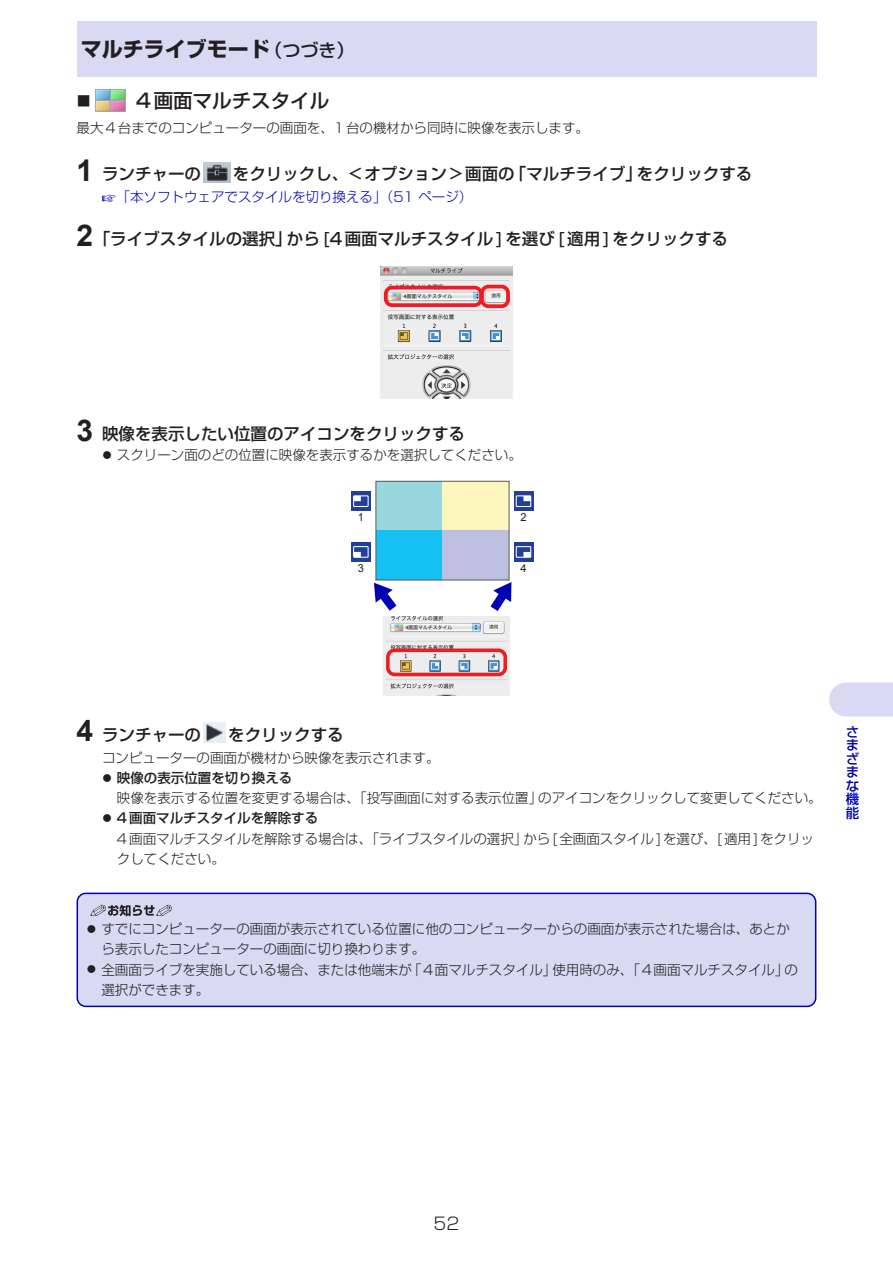
<style>
.page{position:relative;width:893px;height:1263px;background:#fff}
.page>*{position:absolute;margin:0;border:0;box-sizing:border-box;transform-origin:0 0}
.t1{font:700 21px "Shin Go Pro";color:#231f20}
.t2{font:500 19.5px "Shin Go Pro";color:#231f20}
.t3{font:300 16.95px "Shin Go Pro";color:#231f20}
.t4{font:500 16.5px "Shin Go Pro";color:#231f20}
.t5{font:300 13.5px/20.2px "Shin Go Pro";color:#231f20}
.t6{font:500 13.5px "Shin Go Pro";color:#231f20}
.t7{font:300 13.5px "Shin Go Pro";color:#0000b4}
.t8{font:500 13.5px/13.5px "Shin Go Pro";color:#0000b4;text-align:justify}
.t9{font:11.1px "Arial";color:#231f20}
.s1{font-weight:500;font-size:18px}
.s2{font-family:"Arial";font-weight:700;font-size:30px}
</style>
<div class="page">
<svg style="left:829px;top:682px;width:64px;height:34px;background:#dbdbf4"></svg>
<div style="left:77px;top:21px;width:739px;height:56px;background:#d9d9f4"></div>
<img style="left:96px;top:89px;width:29px;height:23px">
<img style="left:204px;top:163px;width:26px;height:19px">
<img style="left:381px;top:266px;width:131px;height:132px">
<div style="left:384px;top:286px;width:99px;height:21px;border:4px solid #ee1d23;border-radius:6px"></div>
<div style="left:480px;top:285px;width:30px;height:23px;border:4px solid #ee1d23;border-radius:6px"></div>
<svg style="left:374px;top:583px;width:22px;height:28px"></svg>
<svg style="left:490px;top:582px;width:21px;height:29px"></svg>
<div style="left:351px;top:492px;width:19px;height:19px;background:#223f99"></div>
<div style="left:353px;top:495px;width:16px;height:12px;border:1px solid #fff"></div>
<svg style="left:354px;top:496px;width:7px;height:5px"></svg>
<div style="left:351px;top:542px;width:19px;height:19px;background:#223f99"></div>
<div style="left:353px;top:546px;width:16px;height:12px;border:1px solid #fff"></div>
<svg style="left:354px;top:552px;width:7px;height:5px"></svg>
<svg style="left:514px;top:492px;width:19px;height:19px"></svg>
<div style="left:516px;top:495px;width:15px;height:12px;border:1px solid #fff"></div>
<svg style="left:523px;top:496px;width:8px;height:5px"></svg>
<div style="left:514px;top:542px;width:19px;height:19px;background:#223f99"></div>
<div style="left:516px;top:546px;width:15px;height:12px;border:1px solid #fff"></div>
<svg style="left:523px;top:552px;width:8px;height:5px"></svg>
<div style="left:376px;top:481px;width:66px;height:50px;background:#98d7de"></div>
<div style="left:442px;top:481px;width:67px;height:50px;background:#fcf7bf"></div>
<div style="left:376px;top:531px;width:66px;height:49px;background:#15c0f2"></div>
<div style="left:442px;top:531px;width:67px;height:49px;background:#bcbfdf"></div>
<img style="left:383px;top:617px;width:127px;height:78px">
<div style="left:386px;top:648px;width:121px;height:28px;border:4px solid #ee1d23;border-radius:7px"></div>
<img style="left:203px;top:722px;width:23px;height:20px">
<div style="left:77px;top:893px;width:739px;height:113px;background:#d9d9f4;border-radius:9px"></div>
<svg style="left:90px;top:905px;width:82px;height:11px"></svg>
<div style="left:77px;top:893px;width:739px;height:114px;border:2px solid #0000b4;border-radius:9px"></div>
<h1 class="t1" style="left:81px;top:32px;width:275px">マルチライブモード<span class="s1">（つづき）</span></h1>
<h2 class="t2" style="left:136px;top:85px;width:195px">4画面マルチスタイル</h2>
<p class="t5" style="left:77px;top:116px;width:514px">最大4台までのコンピューターの画面を、1台の機材から同時に映像を表示します。</p>
<p class="t4" style="left:77px;top:160px;width:126px"><span class="s2">1</span> ランチャーの</p>
<p class="t4" style="left:233px;top:160px;width:521px">をクリックし、&lt;オプション&gt;画面の「マルチライブ」をクリックする</p>
<p class="t7" style="left:117px;top:186px;width:357px">「本ソフトウェアでスタイルを切り換える」（51 ページ）</p>
<p class="t4" style="left:77px;top:225px;width:653px"><span class="s2">2</span>「ライブスタイルの選択」から[4画面マルチスタイル]を選び[適用]をクリックする</p>
<p class="t4" style="left:77px;top:420px;width:390px"><span class="s2">3</span> 映像を表示したい位置のアイコンをクリックする</p>
<p class="t5" style="left:117px;top:443px;width:407px">スクリーン面のどの位置に映像を表示するかを選択してください。</p>
<p class="t9" style="left:358px;top:510px;width:8px">1</p>
<p class="t9" style="left:358px;top:560px;width:8px">3</p>
<p class="t9" style="left:520px;top:510px;width:8px">2</p>
<p class="t9" style="left:520px;top:560px;width:8px">4</p>
<p class="t4" style="left:77px;top:721px;width:126px"><span class="s2">4</span> ランチャーの</p>
<p class="t4" style="left:228px;top:721px;width:117px">をクリックする</p>
<p class="t5" style="left:102px;top:746px;width:339px">コンピューターの画面が機材から映像を表示されます。</p>
<p class="t6" style="left:117px;top:767px;width:177px">映像の表示位置を切り換える</p>
<p class="t5" style="left:117px;top:786px;width:706px">映像を表示する位置を変更する場合は、「投写画面に対する表示位置」のアイコンをクリックして変更してください。</p>
<p class="t6" style="left:117px;top:807px;width:203px">4画面マルチスタイルを解除する</p>
<p class="t5" style="left:117px;top:827px;width:699px">4画面マルチスタイルを解除する場合は、「ライブスタイルの選択」から[全画面スタイル]を選び、[適用]をクリックしてください。</p>
<p class="t5" style="left:101px;top:917px;width:698px">すでにコンピューターの画面が表示されている位置に他のコンピューターからの画面が表示された場合は、あとから表示したコンピューターの画面に切り換わります。<br>全画面ライブを実施している場合、または他端末が「４面マルチスタイル」使用時のみ、「４画面マルチスタイル」の選択ができます。</p>
<p class="t8" style="left:846px;top:723px;width:15px">さまざまな機能</p>
<p class="t3" style="left:434px;top:1209px;width:27px">52</p>
</div>
